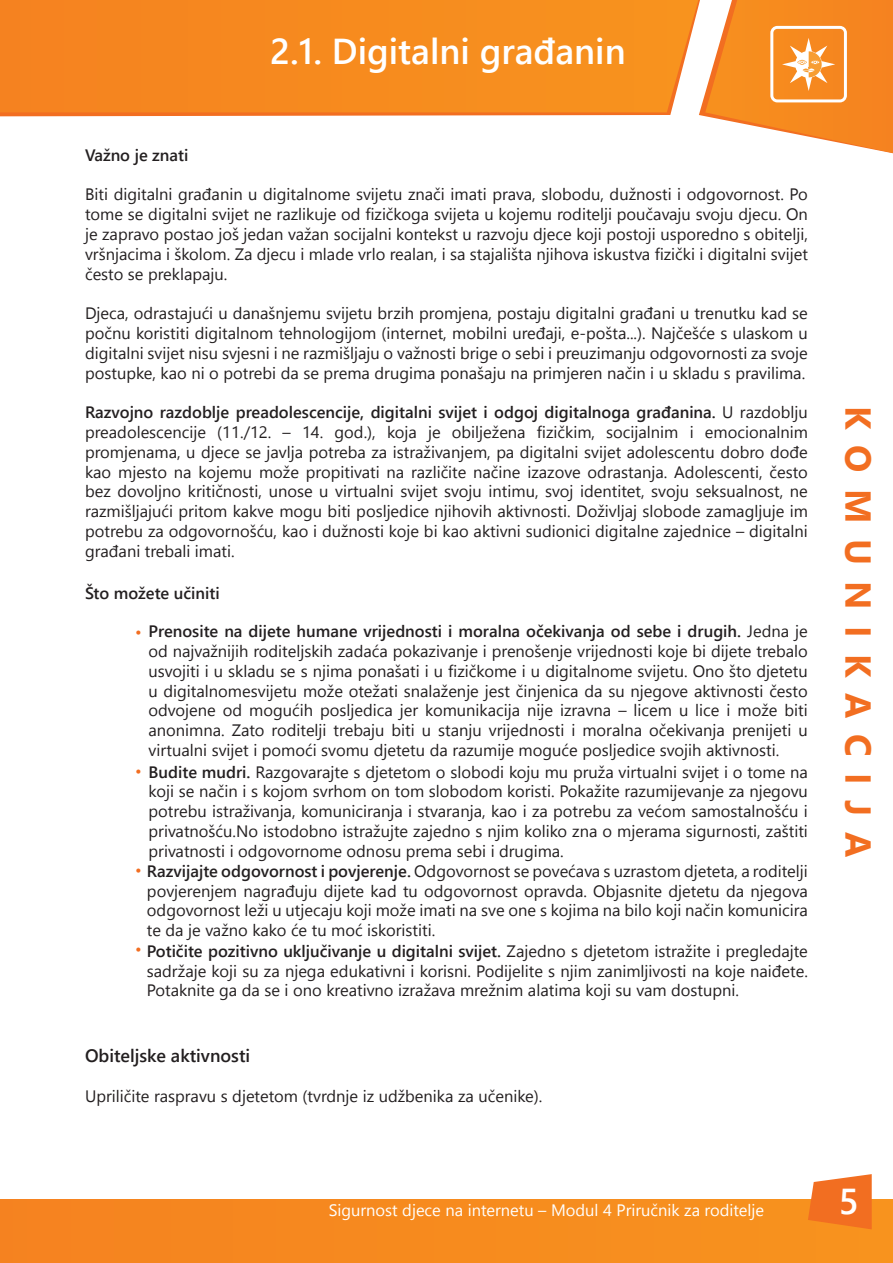
<style>
.page{position:relative;width:893px;height:1263px;background:#fff}
.page>*{position:absolute;margin:0;border:0;box-sizing:border-box;transform-origin:0 0}
.t1{font:600 36px "Segoe UI";color:#fff}
.t2{font:700 36px "Segoe UI";letter-spacing:.45em;color:#f26e21}
.t3{font:600 18px "Segoe UI";color:#231f20}
.t4{font:16.5px/19.8px "Segoe UI";color:#231f20;text-align:justify}
.t5{font:600 16.5px "Segoe UI";color:#231f20}
.t6{font:16.5px "Segoe UI";color:#fff}
.s1{font-weight:600}
.s2{font-weight:400;color:#f26e21}
.s3{font-weight:400}
.s4{color:#f26e21}
</style>
<div class="page">
<svg style="left:0;top:0;width:699px;height:117px;background:#f68d25"></svg>
<div style="left:0;top:1199px;width:893px;height:64px;background:#f68a1f"></div>
<svg style="left:808px;top:1174px;width:64px;height:55px"></svg>
<svg style="left:699px;top:0;width:194px;height:154px"></svg>
<h1 class="t1" style="left:270px;top:22px;width:357px">2.1. Digitalni građanin</h1>
<p class="t5" style="left:85px;top:142px;width:105px">Važno je znati</p>
<p class="t4" style="left:85px;top:184px;width:724px">Biti digitalni građanin u digitalnome svijetu znači imati prava, slobodu, dužnosti i odgovornost. Po tome se digitalni svijet ne razlikuje od fizičkoga svijeta u kojemu roditelji poučavaju svoju djecu. On je zapravo postao još jedan važan socijalni kontekst u razvoju djece koji postoji usporedno s obitelji, vršnjacima i školom. Za djecu i mlade vrlo realan, i sa stajališta njihova iskustva fizički i digitalni svijet često se preklapaju.</p>
<p class="t4" style="left:85px;top:303px;width:724px">Djeca, odrastajući u današnjemu svijetu brzih promjena, postaju digitalni građani u trenutku kad se počnu koristiti digitalnom tehnologijom (internet, mobilni uređaji, e-pošta...). Najčešće s ulaskom u digitalni svijet nisu svjesni i ne razmišljaju o važnosti brige o sebi i preuzimanju odgovornosti za svoje postupke, kao ni o potrebi da se prema drugima ponašaju na primjeren način i u skladu s pravilima.</p>
<p class="t4" style="left:85px;top:402px;width:724px"><span class="s1">Razvojno razdoblje preadolescencije, digitalni svijet i odgoj digitalnoga građanina.</span> U razdoblju preadolescencije (11./12. – 14. god.), koja je obilježena fizičkim, socijalnim i emocionalnim promjenama, u djece se javlja potreba za istraživanjem, pa digitalni svijet adolescentu dobro dođe kao mjesto na kojemu može propitivati na različite načine izazove odrastanja. Adolescenti, često bez dovoljno kritičnosti, unose u virtualni svijet svoju intimu, svoj identitet, svoju seksualnost, ne razmišljajući pritom kakve mogu biti posljedice njihovih aktivnosti. Doživljaj slobode zamagljuje im potrebu za odgovornošću, kao i dužnosti koje bi kao aktivni sudionici digitalne zajednice – digitalni građani trebali imati.</p>
<p class="t5" style="left:85px;top:580px;width:136px">Što možete učiniti</p>
<p class="t5" style="left:135px;top:618px;width:674px"><span class="s2">•</span> Prenosite na dijete humane vrijednosti i moralna očekivanja od sebe i drugih. <span class="s3">Jedna je</span></p>
<p class="t4" style="left:148px;top:641px;width:661px">od najvažnijih roditeljskih zadaća pokazivanje i prenošenje vrijednosti koje bi dijete trebalo usvojiti i u skladu se s njima ponašati i u fizičkome i u digitalnome svijetu. Ono što djetetu u digitalnomesvijetu može otežati snalaženje jest činjenica da su njegove aktivnosti često odvojene od mogućih posljedica jer komunikacija nije izravna – licem u lice i može biti anonimna. Zato roditelji trebaju biti u stanju vrijednosti i moralna očekivanja prenijeti u virtualni svijet i pomoći svomu djetetu da razumije moguće posljedice svojih aktivnosti.</p>
<p class="t4" style="left:149px;top:781px;width:661px">koji se način i s kojom svrhom on tom slobodom koristi. Pokažite razumijevanje za njegovu potrebu istraživanja, komuniciranja i stvaranja, kao i za potrebu za većom samostalnošću i privatnošću.No istodobno istražujte zajedno s njim koliko zna o mjerama sigurnosti, zaštiti privatnosti i odgovornome odnosu prema sebi i drugima.</p>
<p class="t4" style="left:147px;top:880px;width:662px">povjerenjem nagrađuju dijete kad tu odgovornost opravda. Objasnite djetetu da njegova odgovornost leži u utjecaju koji može imati na sve one s kojima na bilo koji način komunicira te da je važno kako će tu moć iskoristiti.</p>
<p class="t4" style="left:147px;top:960px;width:663px">sadržaje koji su za njega edukativni i korisni. Podijelite s njim zanimljivosti na koje naiđete.<br>Potaknite ga da se i ono kreativno izražava mrežnim alatima koji su vam dostupni.</p>
<p class="t4" style="left:135px;top:761px;width:674px"><span class="s4">•</span> <span class="s1">Budite mudri.</span> Razgovarajte s djetetom o slobodi koju mu pruža virtualni svijet i o tome na</p>
<p class="t4" style="left:135px;top:861px;width:674px"><span class="s4">•</span> <span class="s1">Razvijajte odgovornost i povjerenje.</span> Odgovornost se povećava s uzrastom djeteta, a roditelji</p>
<p class="t5" style="left:135px;top:938px;width:674px"><span class="s2">•</span> Potičite pozitivno uključivanje u digitalni svijet. <span class="s3">Zajedno s djetetom istražite i pregledajte</span></p>
<p class="t3" style="left:85px;top:1041px;width:167px">Obiteljske aktivnosti</p>
<p class="t4" style="left:85px;top:1086px;width:459px">Upriličite raspravu s djetetom (tvrdnje iz udžbenika za učenike).</p>
<p class="t6" style="left:329px;top:1197px;width:437px">Sigurnost djece na internetu – Modul 4 Priručnik za roditelje</p>
<h1 class="t2" style="left:887px;top:406px;width:452px;rotate:90deg">KOMUNIKACIJA</h1>
<h1 class="t1" style="left:839px;top:1172px;width:21px">5</h1>
</div>
